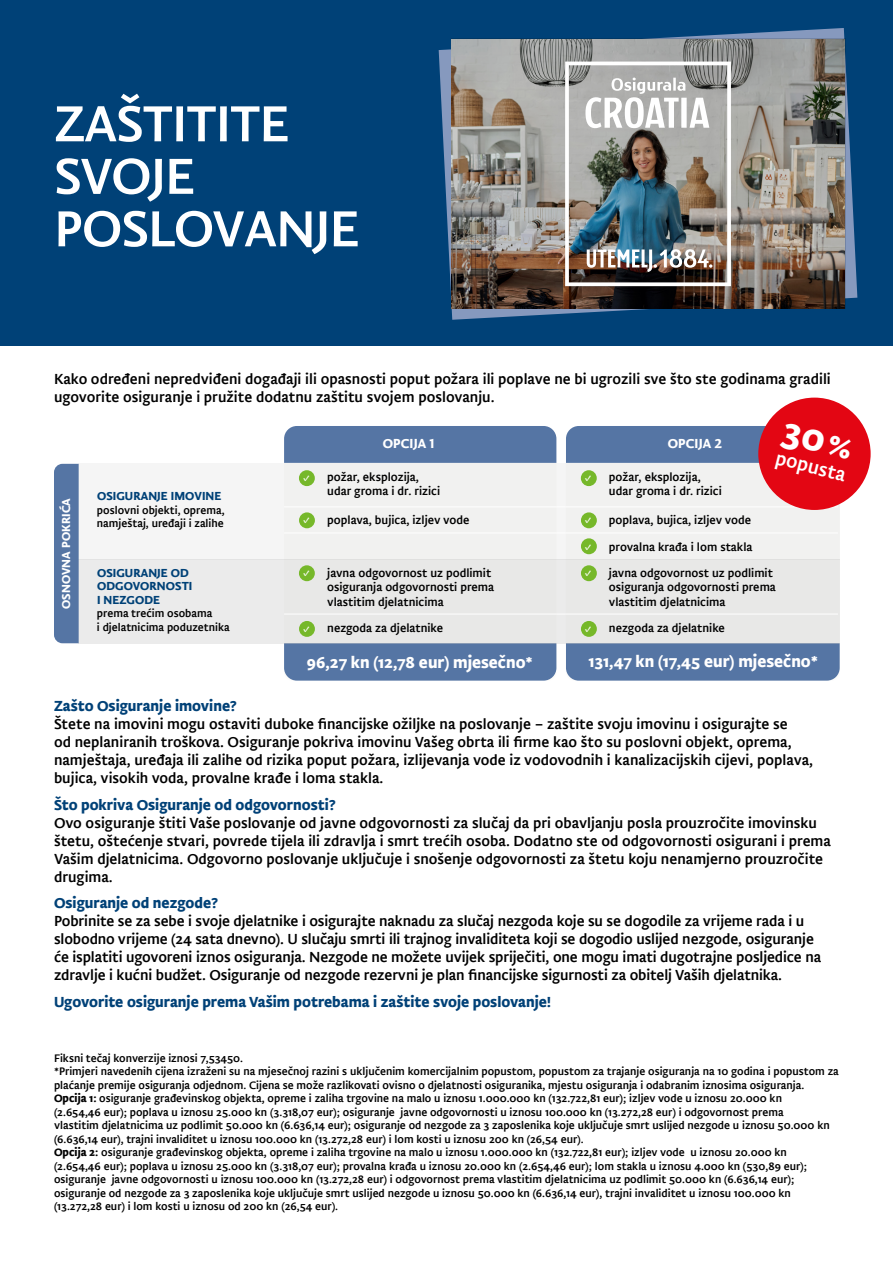
<style>
.page{position:relative;width:893px;height:1263px;background:#fff}
.page>*{position:absolute;margin:0;border:0;box-sizing:border-box;transform-origin:0 0}
.t1{font:52.5px "Crosig Sans";letter-spacing:-.015em;color:#fff}
.t2{font:19.65px "Crosig Sans";color:#fff}
.t3{font:16.5px "Crosig Sans Bld";color:#fff}
.BC{font:15px/18px "Crosig Sans";color:#000}
.BC-2{font:15px "Crosig Sans Bld";color:#004177}
.t4{font:13.5px "Crosig Sans Bld";letter-spacing:.01em;color:#fff}
.t5{font:12px/14.4px "Crosig Sans";color:#000}
.t6{font:12px/13.5px "Crosig Sans Bld";letter-spacing:.01em;color:#004177}
.t7{font:12px "Crosig Sans Bld";letter-spacing:.01em;color:#fff}
.BC-3{font:11.25px/13.5px "Crosig Sans";color:#000}
.s1{color:#fff}
.s2{font-family:"Crosig Sans Bld"}
</style>
<div class="page">
<div style="left:0;top:0;width:893px;height:345px;background:#004177"></div>
<svg style="left:439px;top:28px;width:418px;height:292px"></svg>
<img style="left:451px;top:39px;width:394px;height:270px">
<img style="left:565px;top:62px;width:166px;height:224px">
<div style="left:284px;top:643px;width:272px;height:38px;background:#5575a4"></div>
<div style="left:566px;top:643px;width:274px;height:38px;background:#5575a4"></div>
<div style="left:284px;top:426px;width:272px;height:37px;background:#5575a4"></div>
<div style="left:79px;top:559px;width:761px;height:84px;background:#e8e8e7"></div>
<div style="left:79px;top:463px;width:761px;height:96px;background:#f1f1f0"></div>
<div style="left:299px;top:470px;width:16px;height:16px;background:#76b82a;border-radius:50%"></div>
<div style="left:299px;top:565px;width:16px;height:16px;background:#76b82a;border-radius:50%"></div>
<div style="left:581px;top:470px;width:16px;height:16px;background:#76b82a;border-radius:50%"></div>
<div style="left:299px;top:512px;width:16px;height:16px;background:#76b82a;border-radius:50%"></div>
<div style="left:299px;top:621px;width:16px;height:16px;background:#76b82a;border-radius:50%"></div>
<div style="left:581px;top:512px;width:16px;height:16px;background:#76b82a;border-radius:50%"></div>
<div style="left:581px;top:565px;width:16px;height:16px;background:#76b82a;border-radius:50%"></div>
<div style="left:581px;top:538px;width:16px;height:16px;background:#76b82a;border-radius:50%"></div>
<div style="left:581px;top:621px;width:16px;height:16px;background:#76b82a;border-radius:50%"></div>
<div style="left:54px;top:464px;width:25px;height:179px;background:#5575a4"></div>
<hr style="left:284px;top:506px;width:272px;height:1px;background:#fff">
<hr style="left:566px;top:506px;width:272px;height:1px;background:#fff">
<hr style="left:284px;top:614px;width:272px;height:1px;background:#fff">
<hr style="left:566px;top:614px;width:272px;height:1px;background:#fff">
<hr style="left:284px;top:533px;width:272px;height:1px;background:#fff">
<hr style="left:566px;top:533px;width:272px;height:1px;background:#fff">
<div style="left:758px;top:398px;width:113px;height:112px;background:#e30613;border-radius:50%"></div>
<svg style="left:566px;top:422px;width:202px;height:41px;background:#6b7fa8"></svg>
<p class="t1" style="left:54px;top:85px;width:237px">ZAŠTITITE</p>
<p class="t1" style="left:54px;top:138px;width:142px">SVOJE</p>
<p class="t1" style="left:54px;top:190px;width:307px">POSLOVANJE</p>
<p class="BC" style="left:54px;top:369px;width:778px">Kako određeni nepredviđeni događaji ili opasnosti poput požara ili poplave ne bi ugrozili sve što ste godinama gradili ugovorite osiguranje i pružite dodatnu zaštitu svojem poslovanju.</p>
<p class="t7" style="left:57px;top:609px;width:112px;rotate:-90deg">OSNOVNA POKRIĆA</p>
<p class="t6" style="left:97px;top:488px;width:126px">OSIGURANJE IMOVINE</p>
<p class="BC-3" style="left:97px;top:502px;width:129px">poslovni objekti, oprema, namještaj, uređaji i zalihe</p>
<p class="t6" style="left:97px;top:565px;width:97px">OSIGURANJE OD<br>ODGOVORNOSTI<br>I NEZGODE</p>
<p class="BC-3" style="left:97px;top:606px;width:134px">prema trećim osobama<br>i djelatnicima poduzetnika</p>
<p class="t4" style="left:383px;top:433px;width:53px">OPCIJA 1</p>
<p class="t4" style="left:668px;top:433px;width:56px">OPCIJA 2</p>
<p class="t5" style="left:327px;top:468px;width:114px;text-indent:-24px"><span class="s1">✓</span> požar, eksplozija, udar groma i dr. rizici</p>
<p class="t5" style="left:609px;top:468px;width:114px;text-indent:-24px"><span class="s1">✓</span> požar, eksplozija, udar groma i dr. rizici</p>
<p class="t5" style="left:303px;top:512px;width:168px"><span class="s1">✓</span> poplava, bujica, izljev vode</p>
<p class="t5" style="left:585px;top:512px;width:168px"><span class="s1">✓</span> poplava, bujica, izljev vode</p>
<p class="t5" style="left:585px;top:539px;width:169px"><span class="s1">✓</span> provalna krađa i lom stakla</p>
<p class="t2" style="left:779px;top:443px;width:73px;rotate:14deg">popusta</p>
<p class="t5" style="left:327px;top:565px;width:169px;text-indent:-24px"><span class="s1">✓</span> javna odgovornost uz podlimit osiguranja odgovornosti prema vlastitim djelatnicima</p>
<p class="t5" style="left:609px;top:565px;width:169px;text-indent:-24px"><span class="s1">✓</span> javna odgovornost uz podlimit osiguranja odgovornosti prema vlastitim djelatnicima</p>
<p class="t5" style="left:303px;top:620px;width:141px"><span class="s1">✓</span> nezgoda za djelatnike</p>
<p class="t5" style="left:585px;top:620px;width:141px"><span class="s1">✓</span> nezgoda za djelatnike</p>
<p class="t3" style="left:307px;top:650px;width:227px">96,27 kn (12,78 eur) mjesečno*</p>
<p class="t3" style="left:588px;top:648px;width:231px">131,47 kn (17,45 eur) mjesečno*</p>
<p class="BC-2" style="left:54px;top:695px;width:185px">Zašto Osiguranje imovine?</p>
<p class="BC" style="left:54px;top:714px;width:761px">Štete na imovini mogu ostaviti duboke financijske ožiljke na poslovanje – zaštite svoju imovinu i osigurajte se<br>od neplaniranih troškova. Osiguranje pokriva imovinu Vašeg obrta ili firme kao što su poslovni objekt, oprema, namještaja, uređaja ili zalihe od rizika poput požara, izlijevanja vode iz vodovodnih i kanalizacijskih cijevi, poplava, bujica, visokih voda, provalne krađe i loma stakla.</p>
<p class="BC-2" style="left:54px;top:793px;width:283px">Što pokriva Osiguranje od odgovornosti?</p>
<p class="BC" style="left:54px;top:813px;width:778px">Ovo osiguranje štiti Vaše poslovanje od javne odgovornosti za slučaj da pri obavljanju posla prouzročite imovinsku štetu, oštećenje stvari, povrede tijela ili zdravlja i smrt trećih osoba. Dodatno ste od odgovornosti osigurani i prema Vašim djelatnicima. Odgovorno poslovanje uključuje i snošenje odgovornosti za štetu koju nenamjerno prouzročite drugima.</p>
<p class="BC-2" style="left:54px;top:892px;width:166px">Osiguranje od nezgode?</p>
<p class="BC" style="left:54px;top:911px;width:769px">Pobrinite se za sebe i svoje djelatnike i osigurajte naknadu za slučaj nezgoda koje su se dogodile za vrijeme rada i u slobodno vrijeme (24 sata dnevno). U slučaju smrti ili trajnog invaliditeta koji se dogodio uslijed nezgode, osiguranje će isplatiti ugovoreni iznos osiguranja. Nezgode ne možete uvijek spriječiti, one mogu imati dugotrajne posljedice na zdravlje i kućni budžet. Osiguranje od nezgode rezervni je plan financijske sigurnosti za obitelj Vaših djelatnika.</p>
<p class="BC-2" style="left:54px;top:990px;width:499px">Ugovorite osiguranje prema Vašim potrebama i zaštite svoje poslovanje!</p>
<p class="BC-3" style="left:54px;top:1050px;width:191px">Fiksni tečaj konverzije iznosi 7,53450.</p>
<p class="BC-3" style="left:54px;top:1064px;width:786px">*Primjeri navedenih cijena izraženi su na mjesečnoj razini s uključenim komercijalnim popustom, popustom za trajanje osiguranja na 10 godina i popustom za plaćanje premije osiguranja odjednom. Cijena se može razlikovati ovisno o djelatnosti osiguranika, mjestu osiguranja i odabranim iznosima osiguranja.</p>
<p class="BC-3" style="left:54px;top:1091px;width:777px"><span class="s2">Opcija 1:</span> osiguranje građevinskog objekta, opreme i zaliha trgovine na malo u iznosu 1.000.000 kn (132.722,81 eur); izljev vode u iznosu 20.000 kn (2.654,46 eur); poplava u iznosu 25.000 kn (3.318,07 eur); osiguranje javne odgovornosti u iznosu 100.000 kn (13.272,28 eur) i odgovornost prema vlastitim djelatnicima uz podlimit 50.000 kn (6.636,14 eur); osiguranje od nezgode za 3 zaposlenika koje uključuje smrt uslijed nezgode u iznosu 50.000 kn (6.636,14 eur), trajni invaliditet u iznosu 100.000 kn (13.272,28 eur) i lom kosti u iznosu 200 kn (26,54 eur).</p>
<p class="BC-3" style="left:54px;top:1145px;width:754px"><span class="s2">Opcija 2:</span> osiguranje građevinskog objekta, opreme i zaliha trgovine na malo u iznosu 1.000.000 kn (132.722,81 eur); izljev vode u iznosu 20.000 kn (2.654,46 eur); poplava u iznosu 25.000 kn (3.318,07 eur); provalna krađa u iznosu 20.000 kn (2.654,46 eur); lom stakla u iznosu 4.000 kn (530,89 eur); osiguranje javne odgovornosti u iznosu 100.000 kn (13.272,28 eur) i odgovornost prema vlastitim djelatnicima uz podlimit 50.000 kn (6.636,14 eur); osiguranje od nezgode za 3 zaposlenika koje uključuje smrt uslijed nezgode u iznosu 50.000 kn (6.636,14 eur), trajni invaliditet u iznosu 100.000 kn (13.272,28 eur) i lom kosti u iznosu od 200 kn (26,54 eur).</p>
</div>
